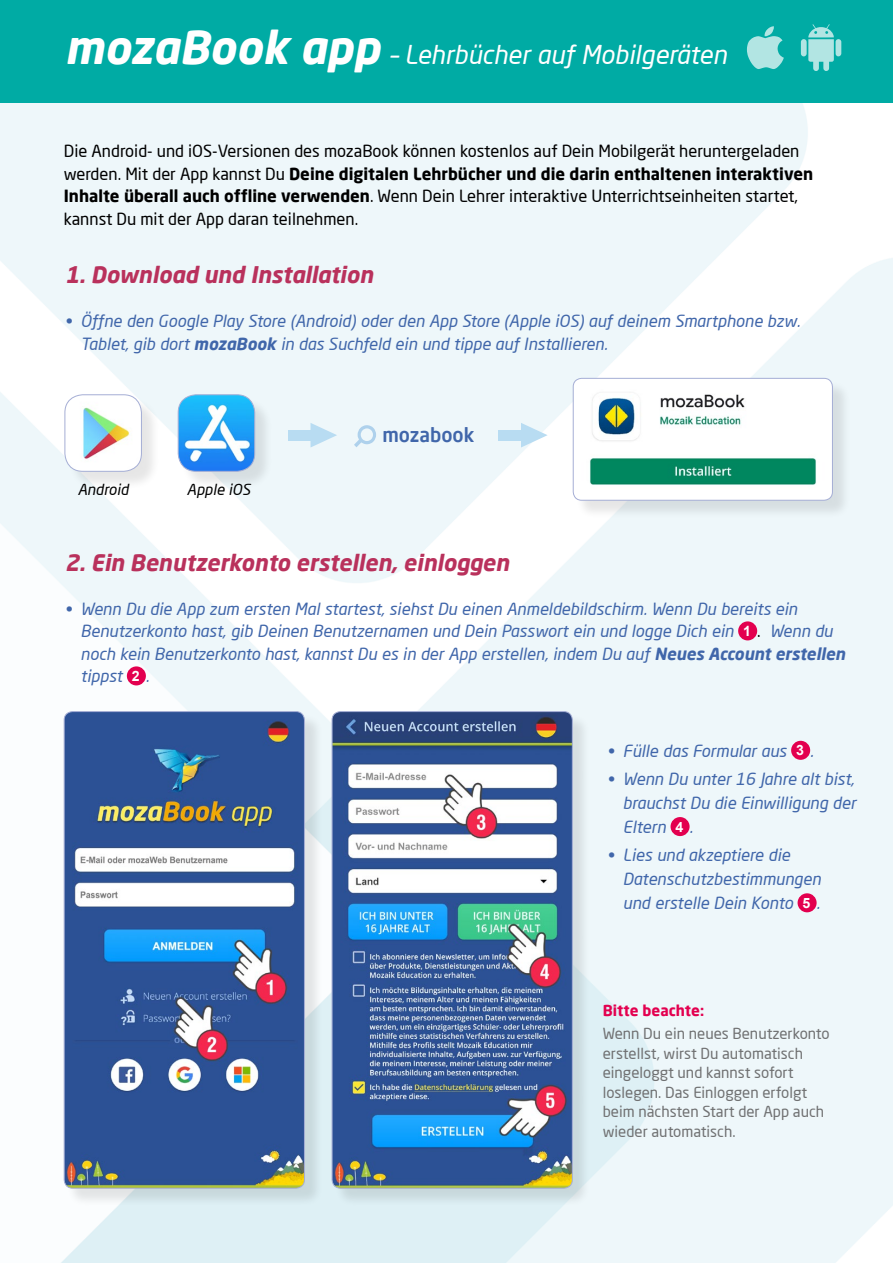
<style>
.page{position:relative;width:893px;height:1263px;background:#fff}
.page>*{position:absolute;margin:0;border:0;box-sizing:border-box;transform-origin:0 0}
.t1{font:italic 25.5px "Neo Sans Pro";color:#fff}
.t2{font:italic 700 22.5px "Neo Sans Pro";color:#b9315c}
.t3{font:500 19.5px "Neo Sans Pro";color:#4066aa}
.t4{font:italic 16.5px/22.5px "Neo Sans Pro";color:#4066aa}
.t5{font:16.5px/22.5px "Neo Sans Pro";color:#000}
.t6{font:15px/19.5px "Neo Sans Pro";color:#707172}
.t7{font:italic 15px "Neo Sans Pro";color:#000}
.t8{font:700 15px "Neo Sans Pro";color:#e3004f}
.s1{font-weight:700;font-size:45px}
.s2{font-weight:700}
.s3{font-family:"Arial";font-weight:700;font-style:normal;font-size:14.25px;color:#fff}
.s4{font-style:normal;color:#000}
</style>
<div class="page">
<img style="left:0;top:102px;width:893px;height:1161px">
<div style="left:0;top:0;width:893px;height:102px;background:#00aba4"></div>
<div style="left:66px;top:714px;width:257px;height:493px;background:#000;opacity:.1"></div>
<img style="left:64px;top:712px;width:240px;height:476px">
<div style="left:64px;top:711px;width:241px;height:477px;border:1px solid #a5aed5;border-radius:9px"></div>
<div style="left:334px;top:714px;width:257px;height:493px;background:#000;opacity:.1"></div>
<img style="left:332px;top:712px;width:240px;height:476px">
<div style="left:332px;top:711px;width:241px;height:477px;border:1px solid #a5aed5;border-radius:9px"></div>
<div style="left:738px;top:621px;width:19px;height:19px;background:#e3004f;border-radius:50%"></div>
<div style="left:127px;top:666px;width:19px;height:19px;background:#e3004f;border-radius:50%"></div>
<div style="left:67px;top:397px;width:93px;height:93px;background:#000;opacity:.1"></div>
<img style="left:65px;top:395px;width:76px;height:76px">
<div style="left:65px;top:394px;width:77px;height:77px;border:1px solid #a5aed5;border-radius:18px"></div>
<div style="left:180px;top:397px;width:94px;height:93px;background:#000;opacity:.1"></div>
<img style="left:178px;top:395px;width:77px;height:76px">
<div style="left:178px;top:394px;width:77px;height:77px;border:1px solid #a5aed5;border-radius:18px"></div>
<div style="left:575px;top:380px;width:276px;height:139px;background:#000;opacity:.1"></div>
<img style="left:573px;top:378px;width:259px;height:122px">
<div style="left:573px;top:378px;width:260px;height:122px;border:1px solid #a5aed5;border-radius:9px"></div>
<div style="left:288px;top:430px;width:36px;height:11px;background:#b8dcf2"></div>
<svg style="left:310px;top:423px;width:27px;height:24px"></svg>
<div style="left:499px;top:430px;width:35px;height:11px;background:#b8dcf2"></div>
<svg style="left:521px;top:423px;width:27px;height:24px"></svg>
<svg style="left:354px;top:425px;width:22px;height:22px"></svg>
<div style="left:791px;top:741px;width:19px;height:19px;background:#e3004f;border-radius:50%"></div>
<div style="left:670px;top:817px;width:20px;height:19px;background:#e3004f;border-radius:50%"></div>
<div style="left:798px;top:893px;width:19px;height:19px;background:#e3004f;border-radius:50%"></div>
<svg style="left:747px;top:26px;width:37px;height:43px"></svg>
<svg style="left:801px;top:24px;width:40px;height:47px"></svg>
<h1 class="t1" style="left:65px;top:39px;width:664px"><span class="s1">mozaBook app</span> – Lehrbücher auf Mobilgeräten</h1>
<p class="t5" style="left:64px;top:140px;width:751px">Die Android- und iOS-Versionen des mozaBook können kostenlos auf Dein Mobilgerät heruntergeladen werden. Mit der App kannst Du <span class="s2">Deine digitalen Lehrbücher und die darin enthaltenen interaktiven Inhalte überall auch offline verwenden</span>. Wenn Dein Lehrer interaktive Unterrichtseinheiten startet, kannst Du mit der App daran teilnehmen.</p>
<h2 class="t2" style="left:65px;top:260px;width:310px">1. Download und Installation</h2>
<p class="t4" style="left:81px;top:309px;width:721px;text-indent:-16px">• Öffne den Google Play Store (Android) oder den App Store (Apple iOS) auf deinem Smartphone bzw.<br>Tablet, gib dort <span class="s2">mozaBook</span> in das Suchfeld ein und tippe auf Installieren.</p>
<p class="t7" style="left:78px;top:480px;width:52px">Android</p>
<p class="t7" style="left:187px;top:480px;width:65px">Apple iOS</p>
<p class="t3" style="left:382px;top:422px;width:94px">mozabook</p>
<h2 class="t2" style="left:65px;top:548px;width:446px">2. Ein Benutzerkonto erstellen, einloggen</h2>
<p class="t4" style="left:81px;top:597px;width:766px;text-indent:-16px">• Wenn Du die App zum ersten Mal startest, siehst Du einen Anmeldebildschirm. Wenn Du bereits ein Benutzerkonto hast, gib Deinen Benutzernamen und Dein Passwort ein und logge Dich ein <span class="s3">1</span> <span class="s4">.</span> Wenn du noch kein Benutzerkonto hast, kannst Du es in der App erstellen, indem Du auf <span class="s2">Neues Account erstellen </span>tippst <span class="s3">2</span> .</p>
<p class="t4" style="left:607px;top:739px;width:208px">• Fülle das Formular aus <span class="s3">3</span> .</p>
<p class="t4" style="left:623px;top:767px;width:235px;line-height:24px;text-align:justify;text-indent:-16px">• Wenn Du unter 16 Jahre alt bist, brauchst Du die Einwilligung der Eltern <span class="s3">4</span> .</p>
<p class="t4" style="left:623px;top:843px;width:200px;line-height:24px;text-indent:-16px">• Lies und akzeptiere die<br>Datenschutzbestimmungen und erstelle Dein Konto <span class="s3">5</span> .</p>
<p class="t8" style="left:603px;top:1000px;width:103px">Bitte beachte:</p>
<p class="t6" style="left:603px;top:1024px;width:228px">Wenn Du ein neues Benutzerkonto erstellst, wirst Du automatisch eingeloggt und kannst sofort loslegen. Das Einloggen erfolgt beim nächsten Start der App auch wieder automatisch.</p>
</div>
